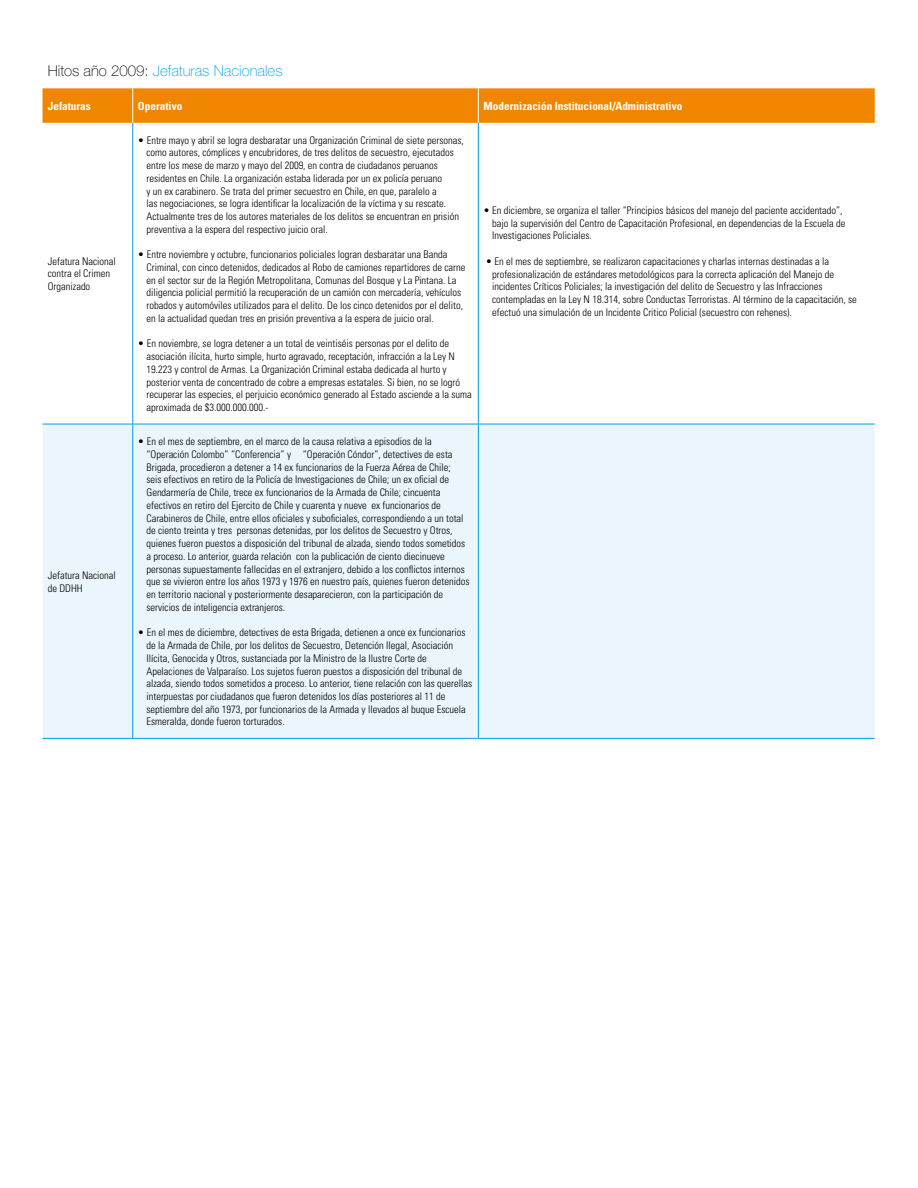
<style>
.page{position:relative;width:918px;height:1188px;background:#fff}
.page>*{position:absolute;margin:0;border:0;box-sizing:border-box;transform-origin:0 0}
.t1{font:100 15px "Helvetica Neue";color:#009ee0}
.t2{font:700 condensed 11.25px "Univers";color:#fff}
.t3{font:300 condensed 10.5px/12.8px "Univers";color:#000}
.s1{color:#000}
</style>
<div class="page">
<div style="left:43px;top:88px;width:832px;height:35px;background:#f08600"></div>
<div style="left:43px;top:425px;width:832px;height:313px;background:#eaf6fc"></div>
<hr style="left:132px;top:123px;width:1px;height:301px;background:#009ee0">
<hr style="left:478px;top:123px;width:1px;height:301px;background:#009ee0">
<hr style="left:43px;top:424px;width:90px;height:1px;background:#009ee0">
<hr style="left:43px;top:738px;width:90px;height:1px;background:#009ee0">
<hr style="left:133px;top:424px;width:345px;height:1px;background:#009ee0">
<hr style="left:132px;top:424px;width:1px;height:314px;background:#009ee0">
<hr style="left:133px;top:738px;width:345px;height:1px;background:#009ee0">
<hr style="left:478px;top:424px;width:397px;height:1px;background:#009ee0">
<hr style="left:478px;top:424px;width:1px;height:314px;background:#009ee0">
<hr style="left:478px;top:738px;width:397px;height:1px;background:#009ee0">
<hr style="left:132px;top:88px;width:1px;height:35px;background:#fff">
<hr style="left:478px;top:88px;width:1px;height:35px;background:#fff">
<h1 class="t1" style="left:48px;top:62px;width:236px"><span class="s1">Hitos año 2009:</span> Jefaturas Nacionales</h1>
<p class="t2" style="left:48px;top:99px;width:45px">Jefaturas</p>
<p class="t2" style="left:138px;top:99px;width:46px">Operativo</p>
<p class="t2" style="left:484px;top:99px;width:200px">Modernización Institucional/Administrativo</p>
<p class="t3" style="left:48px;top:255px;width:70px">Jefatura Nacional contra el Crimen<br>Organizado</p>
<p class="t3" style="left:48px;top:569px;width:70px">Jefatura Nacional de DDHH</p>
<p class="t3" style="left:147px;top:133px;width:319px;text-indent:-9px">• Entre mayo y abril se logra desbaratar una Organización Criminal de siete personas, como autores, cómplices y encubridores, de tres delitos de secuestro, ejecutados entre los mese de marzo y mayo del 2009, en contra de ciudadanos peruanos residentes en Chile. La organización estaba liderada por un ex policía peruano<br>y un ex carabinero. Se trata del primer secuestro en Chile, en que, paralelo a<br>las negociaciones, se logra identificar la localización de la víctima y su rescate.<br>Actualmente tres de los autores materiales de los delitos se encuentran en prisión preventiva a la espera del respectivo juicio oral.</p>
<p class="t3" style="left:147px;top:248px;width:320px;text-indent:-9px">• Entre noviembre y octubre, funcionarios policiales logran desbaratar una Banda Criminal, con cinco detenidos, dedicados al Robo de camiones repartidores de carne en el sector sur de la Región Metropolitana, Comunas del Bosque y La Pintana. La diligencia policial permitió la recuperación de un camión con mercadería, vehículos robados y automóviles utilizados para el delito. De los cinco detenidos por el delito, en la actualidad quedan tres en prisión preventiva a la espera de juicio oral.</p>
<p class="t3" style="left:147px;top:337px;width:327px;text-indent:-9px">• En noviembre, se logra detener a un total de veintiséis personas por el delito de asociación ilícita, hurto simple, hurto agravado, receptación, infracción a la Ley N 19.223 y control de Armas. La Organización Criminal estaba dedicada al hurto y posterior venta de concentrado de cobre a empresas estatales. Si bien, no se logró recuperar las especies, el perjuicio económico generado al Estado asciende a la suma aproximada de $3.000.000.000.-</p>
<p class="t3" style="left:147px;top:435px;width:324px;text-indent:-9px">• En el mes de septiembre, en el marco de la causa relativa a episodios de la “Operación Colombo” “Conferencia” y “Operación Cóndor”, detectives de esta Brigada, procedieron a detener a 14 ex funcionarios de la Fuerza Aérea de Chile;<br>seis efectivos en retiro de la Policía de Investigaciones de Chile; un ex oficial de Gendarmería de Chile, trece ex funcionarios de la Armada de Chile; cincuenta efectivos en retiro del Ejercito de Chile y cuarenta y nueve ex funcionarios de Carabineros de Chile, entre ellos oficiales y suboficiales, correspondiendo a un total de ciento treinta y tres personas detenidas, por los delitos de Secuestro y Otros, quienes fueron puestos a disposición del tribunal de alzada, siendo todos sometidos a proceso. Lo anterior, guarda relación con la publicación de ciento diecinueve personas supuestamente fallecidas en el extranjero, debido a los conflictos internos que se vivieron entre los años 1973 y 1976 en nuestro país, quienes fueron detenidos en territorio nacional y posteriormente desaparecieron, con la participación de servicios de inteligencia extranjeros.</p>
<p class="t3" style="left:147px;top:626px;width:327px;text-indent:-9px">• En el mes de diciembre, detectives de esta Brigada, detienen a once ex funcionarios de la Armada de Chile, por los delitos de Secuestro, Detención Ilegal, Asociación Ilícita, Genocida y Otros, sustanciada por la Ministro de la Ilustre Corte de Apelaciones de Valparaíso. Los sujetos fueron puestos a disposición del tribunal de alzada, siendo todos sometidos a proceso. Lo anterior, tiene relación con las querellas interpuestas por ciudadanos que fueron detenidos los días posteriores al 11 de septiembre del año 1973, por funcionarios de la Armada y llevados al buque Escuela Esmeralda, donde fueron torturados.</p>
<p class="t3" style="left:492px;top:204px;width:355px;text-indent:-9px">• En diciembre, se organiza el taller “Principios básicos del manejo del paciente accidentado”, bajo la supervisión del Centro de Capacitación Profesional, en dependencias de la Escuela de<br>Investigaciones Policiales.</p>
<p class="t3" style="left:492px;top:255px;width:366px;text-indent:-6px">• En el mes de septiembre, se realizaron capacitaciones y charlas internas destinadas a la profesionalización de estándares metodológicos para la correcta aplicación del Manejo de incidentes Críticos Policiales; la investigación del delito de Secuestro y las Infracciones contempladas en la Ley N 18.314, sobre Conductas Terroristas. Al término de la capacitación, se efectuó una simulación de un Incidente Critico Policial (secuestro con rehenes).</p>
</div>
